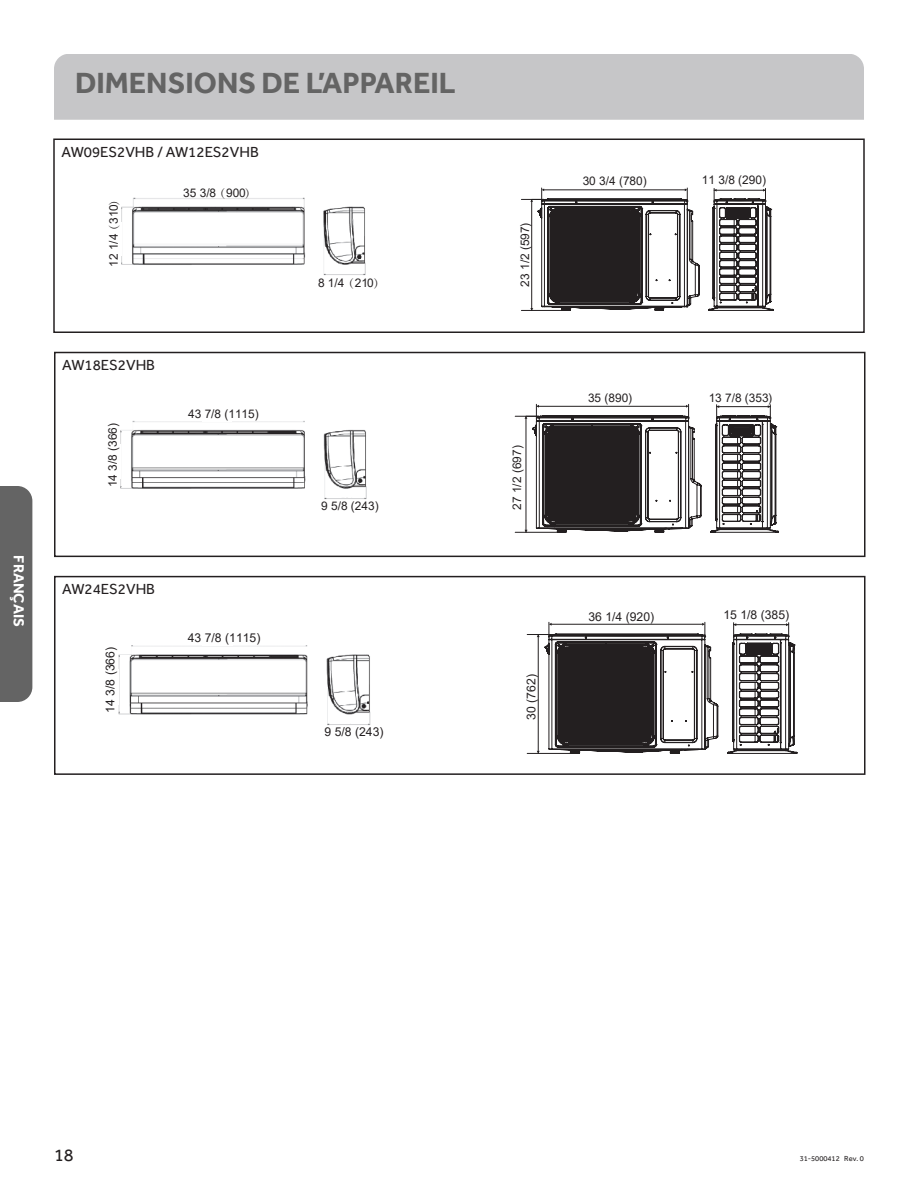
<style>
.page{position:relative;width:918px;height:1188px;background:#fff}
.page>*{position:absolute;margin:0;border:0;box-sizing:border-box;transform-origin:0 0}
.t1{font:700 30px "Effra";color:#646464}
.t2{font:18px "Effra";color:#231f20}
.t3{font:15px "Effra";color:#231f20}
.t4{font:700 15px "Effra";color:#fff}
.t5{font:12.15px "Arial";color:#231f20}
.t6{font:11.85px "Arial";color:#231f20}
.t7{font:7.5px "Effra";color:#231f20}
.s1{font-family:"Adobe Song Std Light GBK EUC H"}
</style>
<div class="page">
<div style="left:17px;top:486px;width:15px;height:216px;background:#646464"></div>
<div style="left:54px;top:54px;width:810px;height:66px;background:#c6c6c8"></div>
<div style="left:53px;top:139px;width:812px;height:194px;border:2px solid #231f20"></div>
<div style="left:54px;top:352px;width:812px;height:205px;border:2px solid #231f20"></div>
<div style="left:54px;top:576px;width:812px;height:199px;border:2px solid #231f20"></div>
<svg style="left:521px;top:188px;width:253px;height:123px"></svg>
<img style="left:121px;top:197px;width:245px;height:79px">
<div style="left:202px;top:189px;width:30px;height:9px;background:#fff"></div>
<div style="left:333px;top:266px;width:27px;height:8px;background:#fff"></div>
<hr style="left:538px;top:406px;width:148px;height:1px;background:#231f20">
<hr style="left:717px;top:406px;width:53px;height:1px;background:#231f20">
<hr style="left:515px;top:532px;width:42px;height:1px;background:#231f20">
<hr style="left:526px;top:416px;width:1px;height:116px;background:#231f20">
<svg style="left:532px;top:411px;width:247px;height:211px"></svg>
<svg style="left:716px;top:405px;width:3px;height:14px"></svg>
<svg style="left:515px;top:404px;width:24px;height:15px"></svg>
<svg style="left:686px;top:404px;width:3px;height:15px"></svg>
<svg style="left:768px;top:405px;width:3px;height:14px"></svg>
<img style="left:120px;top:421px;width:247px;height:79px">
<div style="left:333px;top:489px;width:27px;height:8px;background:#fff"></div>
<div style="left:112px;top:445px;width:9px;height:34px;background:#fff"></div>
<svg style="left:527px;top:622px;width:270px;height:132px"></svg>
<img style="left:118px;top:645px;width:253px;height:80px">
<div style="left:337px;top:715px;width:28px;height:8px;background:#fff"></div>
<div style="left:109px;top:669px;width:10px;height:35px;background:#fff"></div>
<p class="t4" style="left:28px;top:555px;width:73px;rotate:90deg">FRANÇAIS</p>
<h1 class="t1" style="left:75px;top:65px;width:382px">DIMENSIONS DE L’APPAREIL</h1>
<p class="t3" style="left:62px;top:143px;width:199px">AW09ES2VHB / AW12ES2VHB</p>
<p class="t6" style="left:107px;top:267px;width:75px;rotate:-90deg">12 1/4<span class="s1">（</span>310<span class="s1">）</span></p>
<p class="t6" style="left:183px;top:186px;width:75px">35 3/8<span class="s1">（</span>900<span class="s1">）</span></p>
<p class="t3" style="left:62px;top:356px;width:94px">AW18ES2VHB</p>
<p class="t6" style="left:106px;top:487px;width:65px;rotate:-90deg">14 3/8 (366)</p>
<p class="t6" style="left:188px;top:407px;width:72px">43 7/8 (1115)</p>
<p class="t3" style="left:62px;top:580px;width:94px">AW24ES2VHB</p>
<p class="t5" style="left:103px;top:713px;width:67px;rotate:-90deg">14 3/8 (366)</p>
<p class="t5" style="left:188px;top:631px;width:74px">43 7/8 (1115)</p>
<p class="t6" style="left:318px;top:276px;width:68px">8 1/4<span class="s1">（</span>210<span class="s1">）</span></p>
<p class="t6" style="left:321px;top:499px;width:59px">9 5/8 (243)</p>
<p class="t5" style="left:325px;top:725px;width:60px">9 5/8 (243)</p>
<p class="t6" style="left:518px;top:287px;width:65px;rotate:-90deg">23 1/2 (597)</p>
<p class="t6" style="left:511px;top:510px;width:67px;rotate:-90deg">27 1/2 (697)</p>
<p class="t5" style="left:524px;top:720px;width:47px;rotate:-90deg">30 (762)</p>
<p class="t6" style="left:583px;top:174px;width:66px">30 3/4 (780)</p>
<p class="t6" style="left:588px;top:391px;width:46px">35 (890)</p>
<p class="t5" style="left:589px;top:610px;width:67px">36 1/4 (920)</p>
<p class="t6" style="left:702px;top:174px;width:66px">11 3/8 (290)</p>
<p class="t6" style="left:709px;top:392px;width:65px">13 7/8 (353)</p>
<p class="t5" style="left:724px;top:608px;width:67px">15 1/8 (385)</p>
<h2 class="t2" style="left:54px;top:1144px;width:21px">18</h2>
<p class="t7" style="left:800px;top:1154px;width:66px">31-5000412 Rev. 0</p>
</div>
